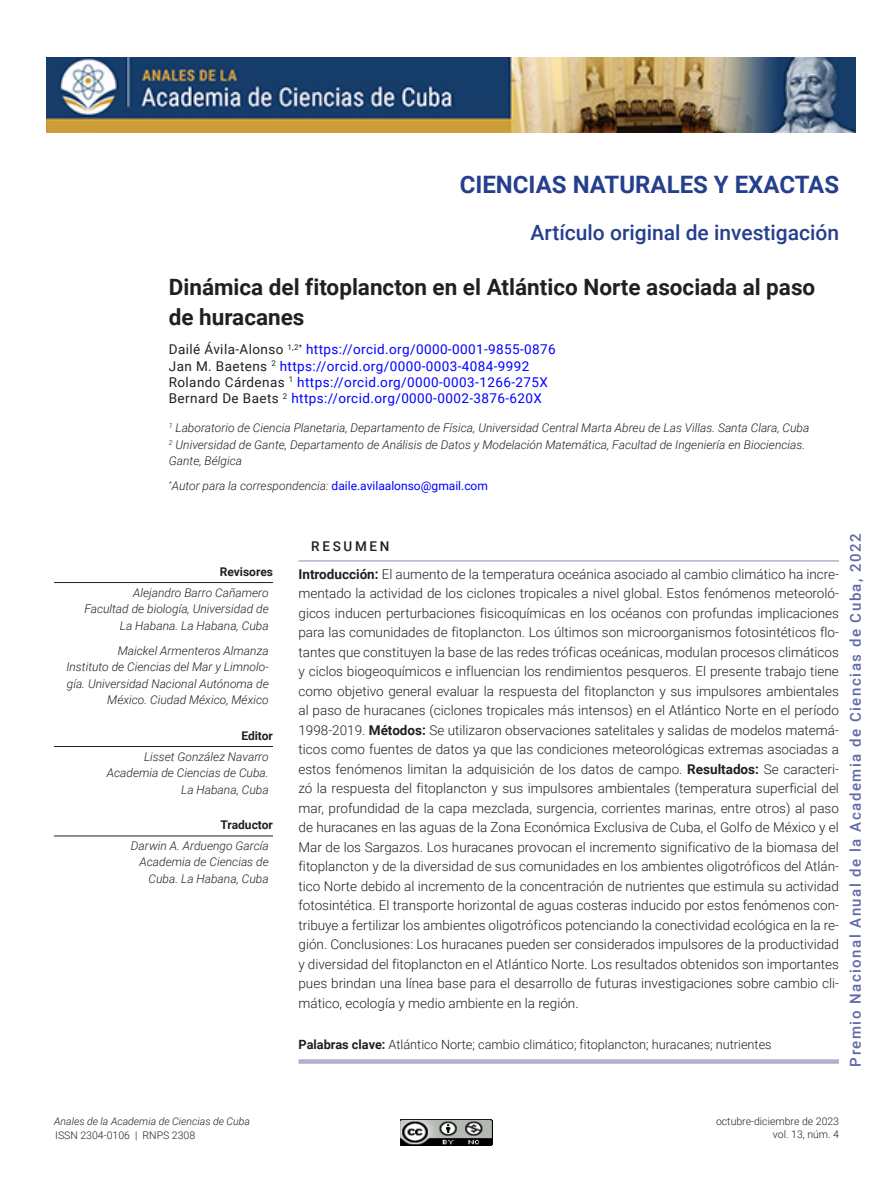
<style>
.page{position:relative;width:893px;height:1191px;background:#fff}
.page>*{position:absolute;margin:0;border:0;box-sizing:border-box;transform-origin:0 0}
.Sección{font:700 24px "Roboto";color:#253f8e}
.Título_del_Artículo{font:700 22.5px/30px "Roboto";color:#231f20}
.Tipo_de_artículo{font:500 21px "Roboto";color:#253f8e}
.t1{font:500 15px "Roboto";letter-spacing:.1em;color:#6168a7}
.Texto_del_Resumen_y{font:300 13.5px/19.5px "Roboto";color:#231f20;text-align:justify}
.Autores{font:13.5px "Roboto";letter-spacing:.03em;color:#00f}
.Palabra_Resumen_y_Ab{font:500 13.5px "Roboto";letter-spacing:.2em;color:#231f20}
.Palabras_clave___Key{font:300 12.75px "Roboto";color:#231f20}
.Créditos_realización{font:italic 300 12px/16.5px "Roboto";color:#231f20;text-align:right}
.Autores_Datos{font:italic 300 12px/16.5px "Roboto";color:#231f20}
.Autor_para_la_corres{font:italic 300 12px "Roboto";color:#231f20}
.Créditos_realización-2{font:700 12px "Roboto";color:#231f20}
.t2{font:300 10.5px/12.6px "Roboto";color:#231f20;text-align:right}
.t3{font:italic 300 10.5px "Roboto";color:#231f20}
.s1{color:#231f20}
.s2{font-weight:400;font-style:normal;color:#00f}
.s3{font-weight:700}
</style>
<div class="page">
<img style="left:401px;top:1119px;width:91px;height:26px">
<img style="left:47px;top:57px;width:808px;height:75px">
<hr style="left:54px;top:582px;width:219px;height:1px;background:#231f20">
<hr style="left:54px;top:746px;width:219px;height:1px;background:#231f20">
<hr style="left:54px;top:835px;width:219px;height:1px;background:#231f20">
<hr style="left:298px;top:560px;width:541px;height:1px;background:#afb0d2">
<svg style="left:298px;top:1059px;width:541px;height:4px;background:#b4b5d5"></svg>
<p class="Sección" style="left:460px;top:168px;width:381px">CIENCIAS NATURALES Y EXACTAS</p>
<p class="Tipo_de_artículo" style="left:531px;top:218px;width:310px">Artículo original de investigación</p>
<p class="Título_del_Artículo" style="left:169px;top:272px;width:648px">Dinámica del fitoplancton en el Atlántico Norte asociada al paso de huracanes</p>
<p class="Autores" style="left:169px;top:340px;width:388px"><span class="s1">Dailé Ávila-Alonso</span> <sup>1,2*</sup> https://orcid.org/0000-0001-9855-0876</p>
<p class="Autores" style="left:169px;top:356px;width:362px"><span class="s1">Jan M. Baetens</span> <sup>2</sup> https://orcid.org/0000-0003-4084-9992</p>
<p class="Autores" style="left:169px;top:372px;width:381px"><span class="s1">Rolando Cárdenas</span> <sup>1</sup> https://orcid.org/0000-0003-1266-275X</p>
<p class="Autores" style="left:169px;top:389px;width:375px"><span class="s1">Bernard De Baets</span> <sup>2</sup> https://orcid.org/0000-0002-3876-620X</p>
<p class="Autores_Datos" style="left:169px;top:419px;width:642px"><sup>1</sup> Laboratorio de Ciencia Planetaria, Departamento de Física, Universidad Central Marta Abreu de Las Villas. Santa Clara, Cuba</p>
<p class="Autores_Datos" style="left:169px;top:436px;width:638px"><sup>2</sup> Universidad de Gante, Departamento de Análisis de Datos y Modelación Matemática, Facultad de Ingeniería en Biociencias.<br>Gante, Bélgica</p>
<p class="Autor_para_la_corres" style="left:169px;top:478px;width:321px"><sup>*</sup>Autor para la correspondencia: <span class="s2">daile.avilaalonso@gmail.com</span></p>
<p class="Créditos_realización-2" style="left:220px;top:563px;width:55px">Revisores</p>
<p class="Créditos_realización" style="left:133px;top:583px;width:137px">Alejandro Barro Cañamero</p>
<p class="Créditos_realización" style="left:84px;top:600px;width:186px">Facultad de biología, Universidad de<br>La Habana. La Habana, Cuba</p>
<p class="Créditos_realización" style="left:118px;top:641px;width:152px">Maickel Armenteros Almanza</p>
<p class="Créditos_realización" style="left:66px;top:658px;width:204px">Instituto de Ciencias del Mar y Limnolo&shy;gía. Universidad Nacional Autónoma de<br>México. Ciudad México, México</p>
<p class="Créditos_realización-2" style="left:241px;top:727px;width:33px">Editor</p>
<p class="Créditos_realización" style="left:144px;top:747px;width:126px">Lisset González Navarro</p>
<p class="Créditos_realización" style="left:107px;top:764px;width:163px">Academia de Ciencias de Cuba.<br>La Habana, Cuba</p>
<p class="Créditos_realización-2" style="left:221px;top:816px;width:54px">Traductor</p>
<p class="Créditos_realización" style="left:131px;top:837px;width:139px">Darwin A. Arduengo García</p>
<p class="Créditos_realización" style="left:139px;top:853px;width:131px">Academia de Ciencias de<br>Cuba. La Habana, Cuba</p>
<p class="Palabra_Resumen_y_Ab" style="left:311px;top:536px;width:80px">RESUMEN</p>
<p class="Texto_del_Resumen_y" style="left:298px;top:563px;width:542px"><span class="s3">Introducción:</span> El aumento de la temperatura oceánica asociado al cambio climático ha incre&shy;mentado la actividad de los ciclones tropicales a nivel global. Estos fenómenos meteoroló&shy;gicos inducen perturbaciones fisicoquímicas en los océanos con profundas implicaciones para las comunidades de fitoplancton. Los últimos son microorganismos fotosintéticos flo&shy;tantes que constituyen la base de las redes tróficas oceánicas, modulan procesos climáticos y ciclos biogeoquímicos e influencian los rendimientos pesqueros. El presente trabajo tiene como objetivo general evaluar la respuesta del fitoplancton y sus impulsores ambientales al paso de huracanes (ciclones tropicales más intensos) en el Atlántico Norte en el período 1998-2019. <span class="s3">Métodos:</span> Se utilizaron observaciones satelitales y salidas de modelos matemá&shy;ticos como fuentes de datos ya que las condiciones meteorológicas extremas asociadas a estos fenómenos limitan la adquisición de los datos de campo. <span class="s3">Resultados:</span> Se caracteri&shy;zó la respuesta del fitoplancton y sus impulsores ambientales (temperatura superficial del mar, profundidad de la capa mezclada, surgencia, corrientes marinas, entre otros) al paso de huracanes en las aguas de la Zona Económica Exclusiva de Cuba, el Golfo de México y el Mar de los Sargazos. Los huracanes provocan el incremento significativo de la biomasa del fitoplancton y de la diversidad de sus comunidades en los ambientes oligotróficos del Atlán&shy;tico Norte debido al incremento de la concentración de nutrientes que estimula su actividad fotosintética. El transporte horizontal de aguas costeras inducido por estos fenómenos con&shy;tribuye a fertilizar los ambientes oligotróficos potenciando la conectividad ecológica en la re&shy;gión. Conclusiones: Los huracanes pueden ser considerados impulsores de la productividad y diversidad del fitoplancton en el Atlántico Norte. Los resultados obtenidos son importantes pues brindan una línea base para el desarrollo de futuras investigaciones sobre cambio cli&shy;mático, ecología y medio ambiente en la región.</p>
<p class="Palabras_clave___Key" style="left:298px;top:1035px;width:475px"><span class="s3">Palabras clave:</span> Atlántico Norte; cambio climático; fitoplancton; huracanes; nutrientes</p>
<p class="t1" style="left:845px;top:1066px;width:535px;rotate:-90deg">Premio Nacional Anual de la Academia de Ciencias de Cuba, 2022</p>
<p class="t3" style="left:54px;top:1114px;width:197px">Anales de la Academia de Ciencias de Cuba</p>
<p class="t2" style="left:55px;top:1129px;width:141px">ISSN 2304-0106 | RNPS 2308</p>
<p class="t2" style="left:716px;top:1114px;width:125px">octubre-diciembre de 2023 vol. 13, núm. 4</p>
</div>
